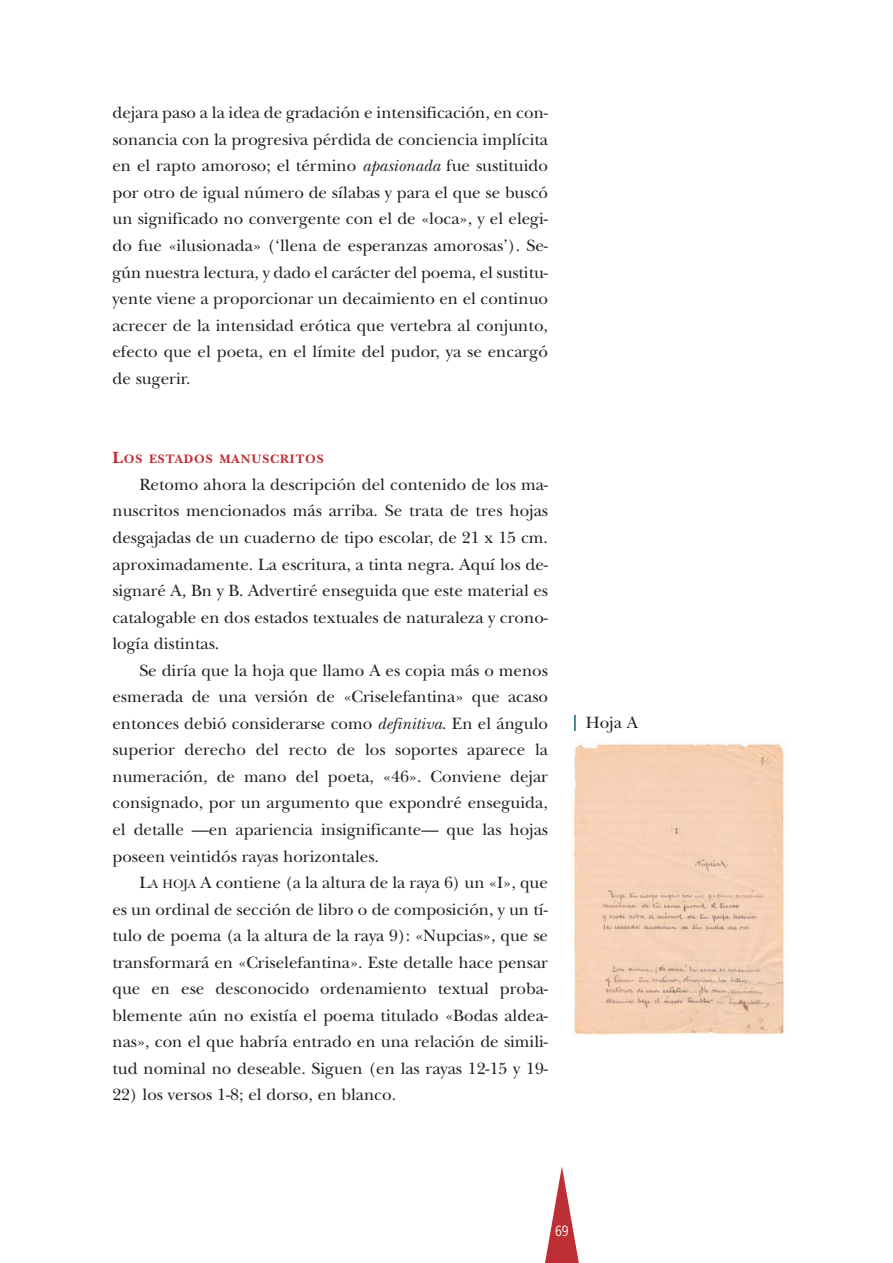
<style>
.page{position:relative;width:893px;height:1263px;background:#fff}
.page>*{position:absolute;margin:0;border:0;box-sizing:border-box;transform-origin:0 0}
.t1{font:17.1px/26.5px "New Baskerville";color:#231f20;text-align:justify}
.t2{font:13.2px "News Gothic";color:#fff;scale:.9 1}
.t3{font:700 12.75px "New Baskerville";letter-spacing:.07em;color:#be2e35}
.s1{font-style:italic}
.s2{font-size:17.1px}
.s3{font-size:12.75px}
</style>
<div class="page">
<svg style="left:545px;top:1166px;width:34px;height:97px"></svg>
<img style="left:573px;top:743px;width:214px;height:292px">
<svg style="left:574px;top:715px;width:1px;height:16px"></svg>
<p class="t1" style="left:112px;top:101px;width:437px">dejara paso a la idea de gradación e intensificación, en con&shy;sonancia con la progresiva pérdida de conciencia implícita en el rapto amoroso; el término <span class="s1">apasionada</span> fue sustituido por otro de igual número de sílabas y para el que se buscó un significado no convergente con el de «loca», y el elegi&shy;do fue «ilusionada» (‘llena de esperanzas amorosas’). Se&shy;gún nuestra lectura, y dado el carácter del poema, el sustitu&shy;yente viene a proporcionar un decaimiento en el continuo acrecer de la intensidad erótica que vertebra al conjunto, efecto que el poeta, en el límite del pudor, ya se encargó de sugerir.</p>
<p class="t3" style="left:112px;top:455px;width:213px"><span class="s2">L</span>OS ESTADOS MANUSCRITOS</p>
<p class="t1" style="left:112px;top:473px;width:437px;text-indent:27px">Retomo ahora la descripción del contenido de los ma&shy;nuscritos mencionados más arriba. Se trata de tres hojas desgajadas de un cuaderno de tipo escolar, de 21 x 15 cm. aproximadamente. La escritura, a tinta negra. Aquí los de&shy;signaré A<span class="s1">,</span> Bn y B. Advertiré enseguida que este material es catalogable en dos estados textuales de naturaleza y crono&shy;logía distintas.</p>
<p class="t1" style="left:112px;top:659px;width:437px;text-indent:27px">Se diría que la hoja que llamo A es copia más o menos esmerada de una versión de «Criselefantina» que acaso entonces debió considerarse como <span class="s1">definitiva</span>. En el ángulo superior derecho del recto de los soportes aparece la numeración, de mano del poeta, «46». Conviene dejar consignado, por un argumento que expondré enseguida, el detalle —en apariencia insignificante— que las hojas poseen veintidós rayas horizontales.</p>
<p class="t1" style="left:112px;top:871px;width:437px;text-indent:27px">L<span class="s3">A HOJA</span> A contiene (a la altura de la raya 6) un «I», que es un ordinal de sección de libro o de composición, y un tí&shy;tulo de poema (a la altura de la raya 9): «Nupcias», que se transformará en «Criselefantina». Este detalle hace pensar que en ese desconocido ordenamiento textual proba&shy;blemente aún no existía el poema titulado «Bodas aldea&shy;nas», con el que habría entrado en una relación de simili&shy;tud nominal no deseable. Siguen (en las rayas 12-15 y 19-</p>
<p class="t1" style="left:112px;top:1084px;width:285px">22) los versos 1-8; el dorso, en blanco.</p>
<p class="t1" style="left:585px;top:711px;width:54px">Hoja A</p>
<p class="t2" style="left:555px;top:1226px;width:16px">69</p>
</div>
